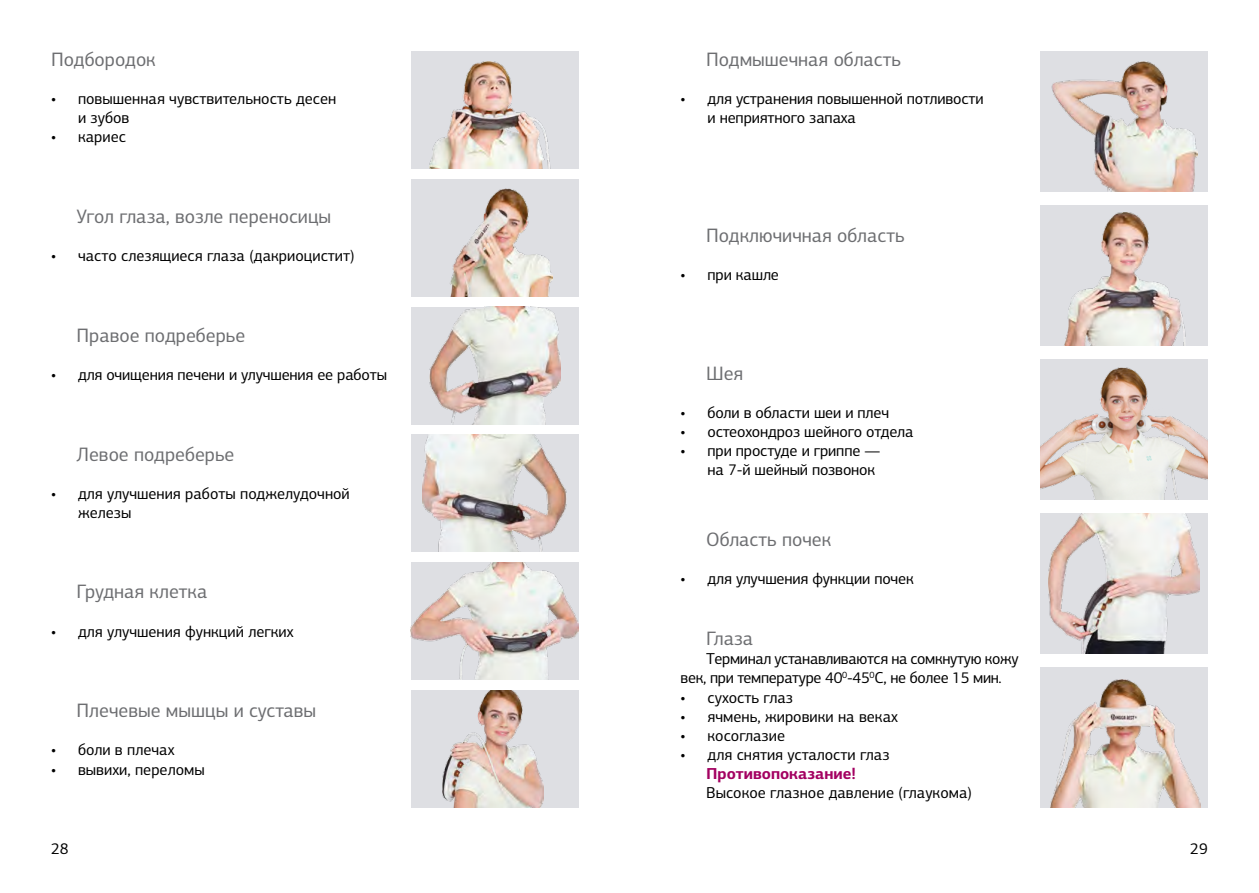
<style>
.page{position:relative;width:1259px;height:893px;background:#fff}
.page>*{position:absolute;margin:0;border:0;box-sizing:border-box;transform-origin:0 0}
.t1{font:19.5px "PF Centro Sans Pro";color:#6d6e71}
.t2{font:15.9px/19px "PF Centro Sans Pro";letter-spacing:-.01em;color:#000}
.t3{font:700 15.9px "PF Centro Sans Pro";color:#a30061}
</style>
<div class="page">
<div style="left:411px;top:51px;width:167px;height:117px;background:#dedfe3"></div>
<img style="left:429px;top:62px;width:122px;height:106px">
<div style="left:1040px;top:51px;width:168px;height:141px;background:#dedfe3"></div>
<img style="left:1051px;top:62px;width:146px;height:130px">
<div style="left:411px;top:179px;width:167px;height:117px;background:#dedfe3"></div>
<img style="left:450px;top:188px;width:103px;height:108px">
<div style="left:1040px;top:205px;width:168px;height:141px;background:#dedfe3"></div>
<img style="left:1064px;top:212px;width:122px;height:134px">
<div style="left:411px;top:307px;width:167px;height:117px;background:#dedfe3"></div>
<img style="left:429px;top:307px;width:131px;height:117px">
<div style="left:1040px;top:359px;width:168px;height:141px;background:#dedfe3"></div>
<img style="left:1040px;top:368px;width:168px;height:132px">
<div style="left:411px;top:435px;width:167px;height:117px;background:#dedfe3"></div>
<img style="left:422px;top:435px;width:145px;height:117px">
<div style="left:1040px;top:513px;width:168px;height:141px;background:#dedfe3"></div>
<img style="left:1048px;top:513px;width:151px;height:141px">
<img style="left:411px;top:563px;width:167px;height:117px">
<div style="left:411px;top:691px;width:167px;height:117px;background:#dedfe3"></div>
<img style="left:442px;top:691px;width:101px;height:117px">
<div style="left:1040px;top:667px;width:168px;height:141px;background:#dedfe3"></div>
<img style="left:1050px;top:680px;width:150px;height:128px">
<p class="t1" style="left:51px;top:48px;width:106px">П одбородок</p>
<p class="t2" style="left:78px;top:89px;width:260px;text-indent:-27px">• повышенная чувствительность десен и зубов</p>
<p class="t2" style="left:51px;top:127px;width:76px">• кариес</p>
<p class="t1" style="left:77px;top:205px;width:256px">Угол глаза, возле переносицы</p>
<p class="t2" style="left:51px;top:246px;width:305px">• часто слезящиеся глаза (дакриоцистит)</p>
<p class="t1" style="left:77px;top:323px;width:170px">П равое подреберье</p>
<p class="t2" style="left:51px;top:365px;width:337px">• для очищения печени и улучшения ее работы</p>
<p class="t1" style="left:77px;top:442px;width:159px">Левое подреберье</p>
<p class="t2" style="left:78px;top:484px;width:273px;text-indent:-27px">• для улучшения работы поджелудочной железы</p>
<p class="t1" style="left:77px;top:580px;width:132px">Грудная клетка</p>
<p class="t2" style="left:51px;top:622px;width:244px">• для улучшения функций легких</p>
<p class="t1" style="left:77px;top:699px;width:241px">Плечевые мышцы и суставы</p>
<p class="t2" style="left:51px;top:740px;width:125px">• боли в плечах</p>
<p class="t2" style="left:51px;top:760px;width:155px">• вывихи, переломы</p>
<p class="t1" style="left:706px;top:48px;width:196px">П одмышечная область</p>
<p class="t2" style="left:707px;top:89px;width:277px;text-indent:-27px">• для устранения повышенной потливости и неприятного запаха</p>
<p class="t1" style="left:706px;top:224px;width:200px">П одключичная область</p>
<p class="t2" style="left:680px;top:265px;width:100px">• при кашле</p>
<p class="t1" style="left:706px;top:362px;width:39px">Шея</p>
<p class="t2" style="left:680px;top:403px;width:210px">• боли в области шеи и плеч</p>
<p class="t2" style="left:680px;top:422px;width:234px">• остеохондроз шейного отдела</p>
<p class="t2" style="left:707px;top:441px;width:174px;text-indent:-27px">• при простуде и гриппе — на 7-й шейный позвонок</p>
<p class="t1" style="left:706px;top:527px;width:127px">Область почек</p>
<p class="t2" style="left:680px;top:569px;width:235px">• для улучшения функции почек</p>
<p class="t1" style="left:706px;top:627px;width:49px">Глаза</p>
<p class="t2" style="left:680px;top:649px;width:340px;text-indent:26px">Терминал устанавливаются на сомкнутую кожу век, при температуре 40<sup>0</sup>-45<sup>0</sup>С, не более 15 мин.</p>
<p class="t2" style="left:680px;top:688px;width:114px">• сухость глаз</p>
<p class="t2" style="left:680px;top:707px;width:219px">• ячмень, жировики на веках</p>
<p class="t2" style="left:680px;top:726px;width:106px">• косоглазие</p>
<p class="t2" style="left:680px;top:745px;width:211px">• для снятия усталости глаз</p>
<p class="t3" style="left:706px;top:763px;width:151px">Противопоказание!</p>
<p class="t2" style="left:706px;top:783px;width:267px">Высокое глазное давление (глаукома)</p>
<p class="t2" style="left:51px;top:839px;width:19px">28</p>
<p class="t2" style="left:1190px;top:839px;width:19px">29</p>
</div>
